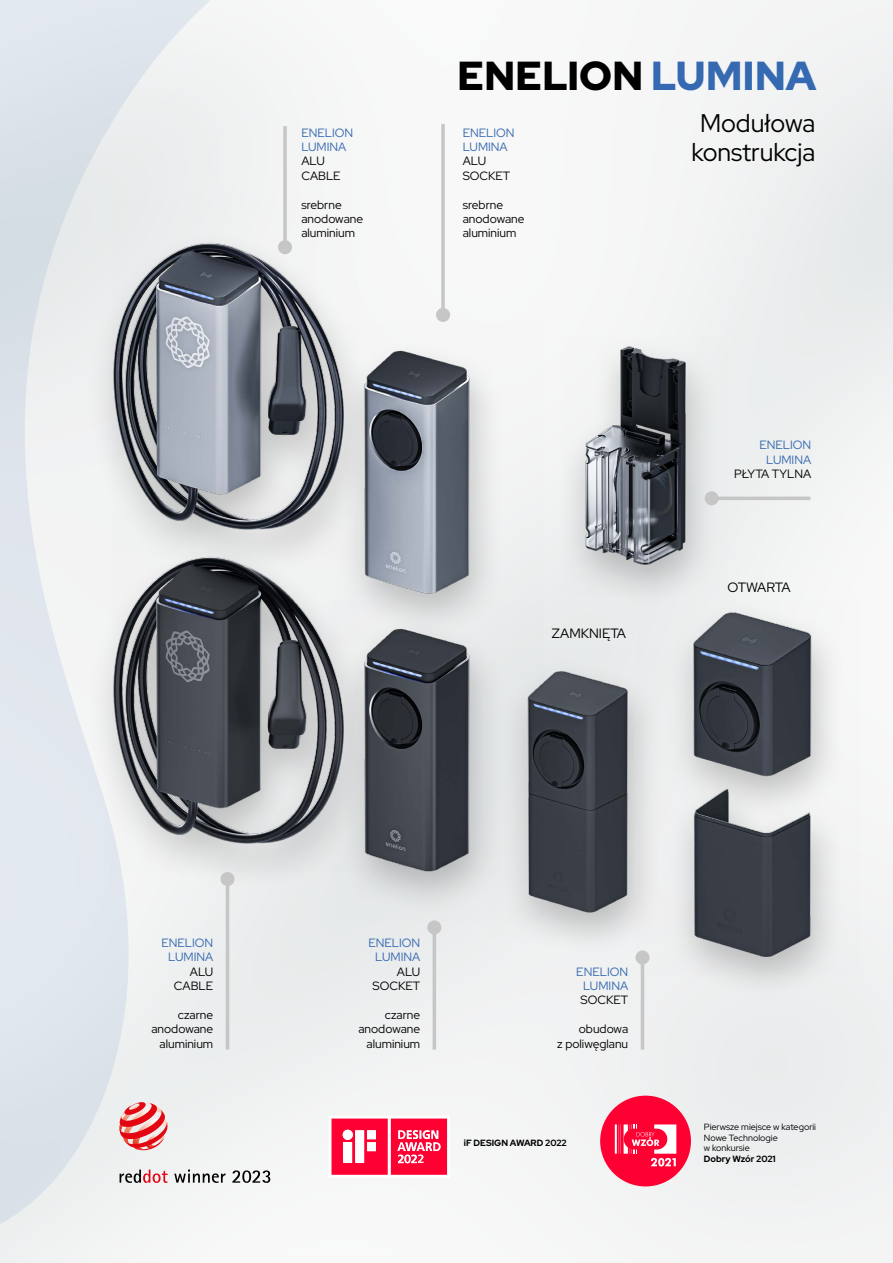
<style>
.page{position:relative;width:893px;height:1263px;background:#fff}
.page>*{position:absolute;margin:0;border:0;box-sizing:border-box;transform-origin:0 0}
.t1{font:900 40.5px "Red Hat Display";letter-spacing:.005em;color:#000}
.t2{font:25.5px/28.5px "Red Hat Display";color:#000;text-align:center}
.t3{font:13.5px "Red Hat Display";color:#000}
.t4{font:13.5px "Red Hat Display";letter-spacing:-.035em;color:#000}
.t5{font:12px/14.4px "Red Hat Display";color:#000;text-align:right}
.t6{font:12px/14.4px "Red Hat Display";color:#3569b1;text-align:center}
.t7{font:9px/10.8px "Red Hat Display";color:#000}
.t8{font:700 9px "Red Hat Display";color:#000}
.s1{color:#3569b1}
</style>
<div class="page">
<img style="left:0;top:0;width:893px;height:1263px">
<svg style="left:0;top:0;width:227px;height:1246px;fill:#e3e9ef"></svg>
<div style="left:665px;top:598px;width:182px;height:405px;background:#eceeef"></div>
<img style="left:638px;top:599px;width:222px;height:375px">
<div style="left:557px;top:333px;width:164px;height:279px;background:#edeeef"></div>
<img style="left:576px;top:338px;width:151px;height:258px">
<div style="left:86px;top:543px;width:293px;height:349px;background:#eeeff0"></div>
<img style="left:111px;top:578px;width:218px;height:294px">
<div style="left:86px;top:229px;width:293px;height:349px;background:#000;opacity:.22"></div>
<img style="left:111px;top:198px;width:246px;height:360px">
<img style="left:329px;top:644px;width:214px;height:278px">
<img style="left:329px;top:323px;width:214px;height:321px">
<div style="left:500px;top:657px;width:164px;height:302px;background:#eff0f1"></div>
<img style="left:490px;top:646px;width:214px;height:291px">
<hr style="left:226px;top:879px;width:3px;height:171px;background:#c6c6c6">
<div style="left:220px;top:872px;width:15px;height:14px;background:#c6c6c6;border-radius:50%"></div>
<hr style="left:283px;top:126px;width:4px;height:121px;background:#cdcdcd">
<div style="left:278px;top:240px;width:14px;height:14px;background:#c6c6c6;border-radius:50%"></div>
<hr style="left:441px;top:124px;width:4px;height:191px;background:#c6c6c6">
<div style="left:436px;top:308px;width:14px;height:14px;background:#c6c6c6;border-radius:50%"></div>
<hr style="left:433px;top:927px;width:3px;height:123px;background:#c6c6c6">
<div style="left:427px;top:920px;width:14px;height:14px;background:#c6c6c6;border-radius:50%"></div>
<hr style="left:641px;top:957px;width:3px;height:93px;background:#c6c6c6">
<div style="left:635px;top:950px;width:14px;height:14px;background:#c6c6c6;border-radius:50%"></div>
<hr style="left:712px;top:497px;width:98px;height:3px;background:#c6c6c6">
<div style="left:705px;top:491px;width:14px;height:14px;background:#c6c6c6;border-radius:50%"></div>
<svg style="left:328px;top:1115px;width:122px;height:63px"></svg>
<svg style="left:174px;top:1169px;width:96px;height:14px"></svg>
<svg style="left:120px;top:1169px;width:48px;height:14px"></svg>
<svg style="left:119px;top:1102px;width:49px;height:48px;background:#ea8889"></svg>
<div style="left:600px;top:1096px;width:91px;height:90px;background:#f03;border-radius:50%"></div>
<svg style="left:615px;top:1124px;width:61px;height:42px"></svg>
<p class="t6" style="left:301px;top:125px;width:53px;text-align:left">ENELION<br>LUMINA</p>
<p class="t5" style="left:301px;top:154px;width:41px;text-align:left">ALU<br>CABLE</p>
<p class="t5" style="left:301px;top:197px;width:63px;text-align:left">srebrne anodowane aluminium</p>
<h1 class="t1" style="left:457px;top:49px;width:360px">ENELION <span class="s1">LUMINA</span></h1>
<p class="t6" style="left:463px;top:125px;width:53px;text-align:left">ENELION<br>LUMINA</p>
<p class="t5" style="left:463px;top:154px;width:49px;text-align:left">ALU<br>SOCKET</p>
<p class="t5" style="left:463px;top:197px;width:63px;text-align:left">srebrne anodowane aluminium</p>
<h2 class="t2" style="left:691px;top:108px;width:125px">Modułowa konstrukcja</h2>
<p class="t3" style="left:552px;top:625px;width:76px">ZAMKNIĘTA</p>
<p class="t6" style="left:759px;top:438px;width:53px">ENELION<br>LUMINA</p>
<p class="t5" style="left:734px;top:466px;width:79px">PŁYTA TYLNA</p>
<p class="t4" style="left:727px;top:578px;width:65px">OTWARTA</p>
<p class="t6" style="left:161px;top:935px;width:53px">ENELION<br>LUMINA</p>
<p class="t5" style="left:174px;top:964px;width:41px">ALU<br>CABLE</p>
<p class="t5" style="left:151px;top:1007px;width:63px">czarne anodowane aluminium</p>
<p class="t6" style="left:368px;top:935px;width:53px">ENELION<br>LUMINA</p>
<p class="t5" style="left:373px;top:964px;width:49px">ALU<br>SOCKET</p>
<p class="t5" style="left:358px;top:1007px;width:63px">czarne anodowane aluminium</p>
<p class="t6" style="left:576px;top:964px;width:53px">ENELION<br>LUMINA</p>
<p class="t5" style="left:581px;top:993px;width:49px">SOCKET</p>
<p class="t5" style="left:557px;top:1021px;width:72px">obudowa<br>z poliwęglanu</p>
<p class="t8" style="left:464px;top:1137px;width:104px">iF DESIGN AWARD 2022</p>
<p class="t7" style="left:704px;top:1121px;width:114px">Pierwsze miejsce w kategorii<br>Nowe Technologie<br>w konkursie</p>
<p class="t8" style="left:704px;top:1153px;width:73px">Dobry Wzór 2021</p>
</div>
